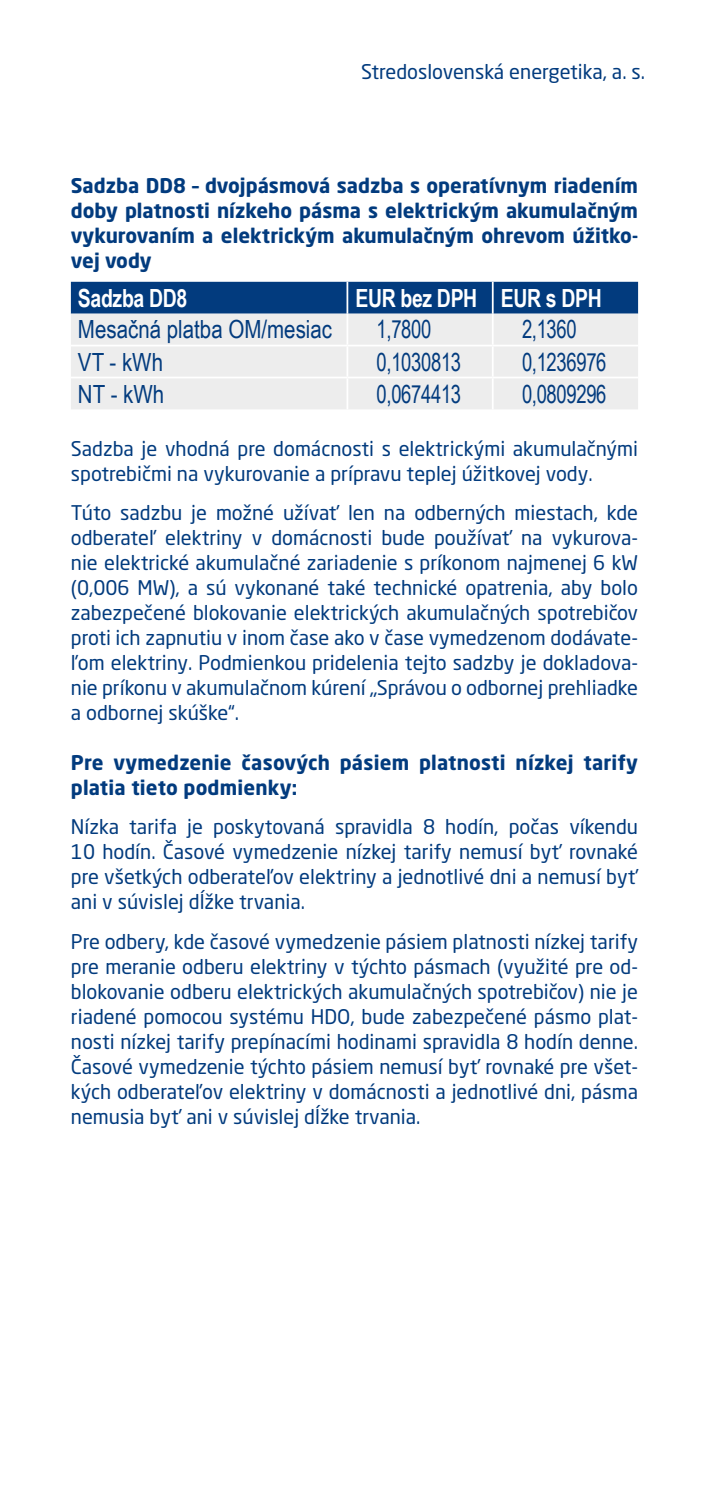
<style>
.page{position:relative;width:709px;height:1489px;background:#fff}
.page>*{position:absolute;margin:0;border:0;box-sizing:border-box;transform-origin:0 0}
.t1{font:25px "Arial Narrow";letter-spacing:-.015em;color:#023b7e;scale:.9 1}
.t2{font:25px "Arial Narrow";letter-spacing:-.015em;color:#023b7e}
.t3{font:700 25px "Arial Narrow";letter-spacing:-.015em;color:#fff;scale:.95 1}
.t4{font:20px/25px "Neo Sans W1 G";color:#023b7e;text-align:justify}
.t5{font:700 20px/25px "Neo Sans W1 G";color:#023b7e;text-align:justify}
</style>
<div class="page">
<div style="left:71px;top:282px;width:567px;height:32px;background:#023b7e"></div>
<div style="left:71px;top:314px;width:567px;height:95px;background:#ededed"></div>
<hr style="left:346px;top:282px;width:2px;height:32px;background:#fff">
<hr style="left:492px;top:282px;width:1px;height:32px;background:#fff">
<hr style="left:346px;top:314px;width:2px;height:31px;background:#fff">
<hr style="left:492px;top:314px;width:1px;height:31px;background:#fff">
<hr style="left:71px;top:345px;width:276px;height:1px;background:#fff">
<hr style="left:347px;top:345px;width:146px;height:1px;background:#fff">
<hr style="left:346px;top:346px;width:2px;height:30px;background:#fff">
<hr style="left:493px;top:345px;width:145px;height:1px;background:#fff">
<hr style="left:492px;top:346px;width:1px;height:30px;background:#fff">
<hr style="left:71px;top:376px;width:276px;height:2px;background:#fff">
<hr style="left:347px;top:376px;width:146px;height:2px;background:#fff">
<hr style="left:346px;top:378px;width:2px;height:31px;background:#fff">
<hr style="left:493px;top:376px;width:145px;height:2px;background:#fff">
<hr style="left:492px;top:378px;width:1px;height:31px;background:#fff">
<p class="t4" style="left:361px;top:59px;width:285px">Stredoslovenská energetika, a. s.</p>
<p class="t5" style="left:71px;top:172px;width:568px">Sadzba DD8 – dvojpásmová sadzba s operatívnym riadením doby platnosti nízkeho pásma s elektrickým akumulačným vykurovaním a elektrickým akumulačným ohrevom úžitko&shy;vej vody</p>
<p class="t3" style="left:78px;top:279px;width:117px">Sadzba DD8</p>
<p class="t3" style="left:355px;top:279px;width:261px">EUR bez DPH EUR s DPH</p>
<p class="t2" style="left:78px;top:311px;width:256px">Mesačná platba OM/mesiac</p>
<p class="t1" style="left:376px;top:311px;width:62px">1,7800</p>
<p class="t1" style="left:522px;top:311px;width:62px">2,1360</p>
<p class="t2" style="left:78px;top:343px;width:87px">VT - kWh</p>
<p class="t1" style="left:376px;top:343px;width:95px">0,1030813</p>
<p class="t1" style="left:522px;top:343px;width:95px">0,1236976</p>
<p class="t2" style="left:78px;top:376px;width:88px">NT - kWh</p>
<p class="t1" style="left:376px;top:376px;width:95px">0,0674413</p>
<p class="t1" style="left:522px;top:376px;width:95px">0,0809296</p>
<p class="t4" style="left:71px;top:435px;width:568px">Sadzba je vhodná pre domácnosti s elektrickými akumulačnými spotrebičmi na vykurovanie a prípravu teplej úžitkovej vody.</p>
<p class="t4" style="left:71px;top:499px;width:568px">Túto sadzbu je možné užívať len na odberných miestach, kde odberateľ elektriny v domácnosti bude používať na vykurova&shy;nie elektrické akumulačné zariadenie s príkonom najmenej 6 kW (0,006 MW), a sú vykonané také technické opatrenia, aby bolo zabezpečené blokovanie elektrických akumulačných spotrebičov proti ich zapnutiu v inom čase ako v čase vymedzenom dodávate&shy;ľom elektriny. Podmienkou pridelenia tejto sadzby je dokladova&shy;nie príkonu v akumulačnom kúrení „Správou o odbornej prehliadke a odbornej skúške“.</p>
<p class="t5" style="left:71px;top:749px;width:568px">Pre vymedzenie časových pásiem platnosti nízkej tarify platia tieto podmienky:</p>
<p class="t4" style="left:71px;top:814px;width:568px">Nízka tarifa je poskytovaná spravidla 8 hodín, počas víkendu 10 hodín. Časové vymedzenie nízkej tarify nemusí byť rovnaké pre všetkých odberateľov elektriny a jednotlivé dni a nemusí byť ani v súvislej dĺžke trvania.</p>
<p class="t4" style="left:71px;top:928px;width:568px">Pre odbery, kde časové vymedzenie pásiem platnosti nízkej tarify pre meranie odberu elektriny v týchto pásmach (využité pre od&shy;blokovanie odberu elektrických akumulačných spotrebičov) nie je riadené pomocou systému HDO, bude zabezpečené pásmo plat&shy;nosti nízkej tarify prepínacími hodinami spravidla 8 hodín denne.<br>Časové vymedzenie týchto pásiem nemusí byť rovnaké pre všet&shy;kých odberateľov elektriny v domácnosti a jednotlivé dni, pásma nemusia byť ani v súvislej dĺžke trvania.</p>
</div>
